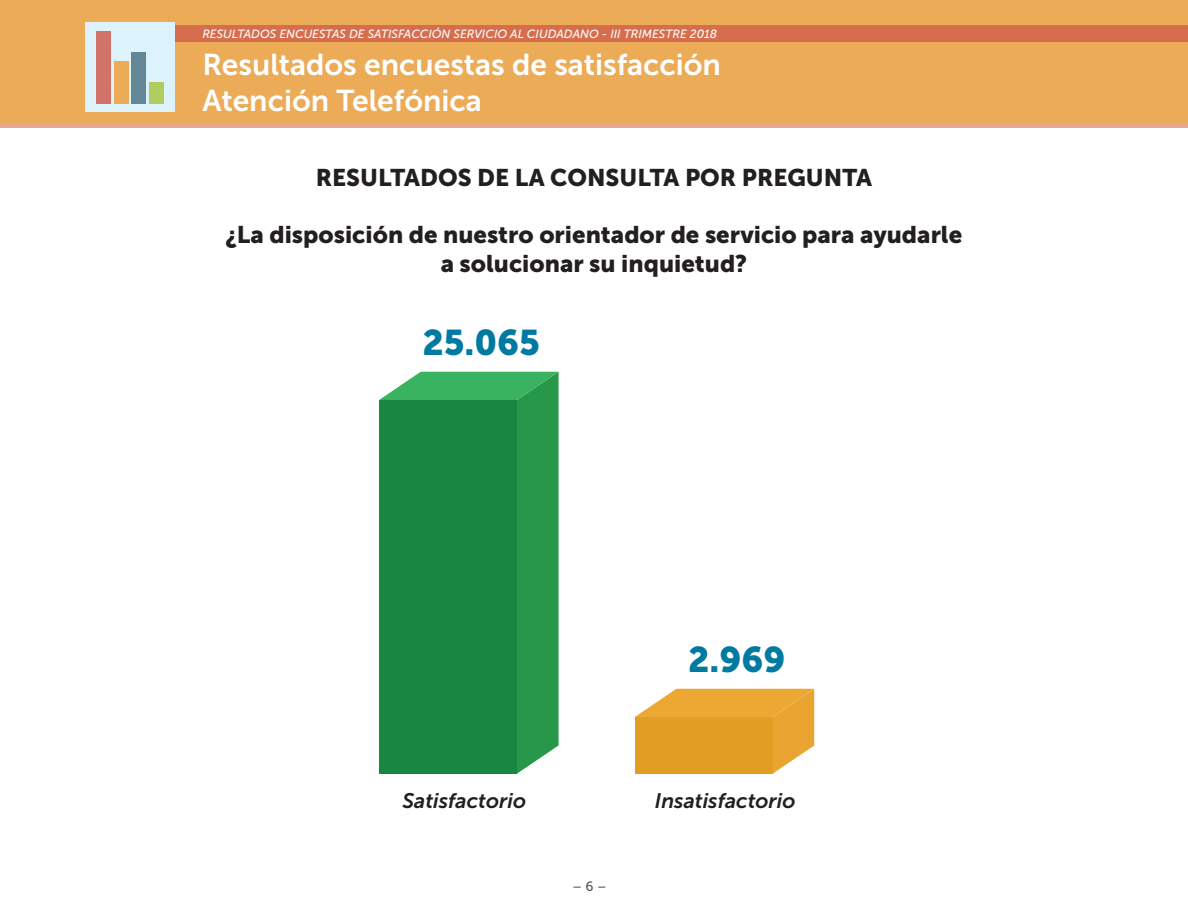
<style>
.page{position:relative;width:1188px;height:918px;background:#fff}
.page>*{position:absolute;margin:0;border:0;box-sizing:border-box;transform-origin:0 0}
.t1{font:35.55px "Museo Sans 900";color:#007aa1}
.t2{font:30px "Museo Sans 700";color:#fff}
.t3{font:24px/28.8px "Museo Sans 900";color:#231f20;text-align:center}
.t4{font:italic 21px "Museo Sans 700";color:#231f20}
.t5{font:13.5px "Museo Sans 500";color:#57585a}
.t6{font:italic 11.85px "Museo Sans 500";color:#fff}
</style>
<div class="page">
<div style="left:0;top:0;width:1188px;height:123px;background:#ebab57"></div>
<div style="left:93px;top:25px;width:1095px;height:16px;background:#d66e4e"></div>
<div style="left:0;top:123px;width:1188px;height:5px;background:#e8a78d"></div>
<div style="left:85px;top:22px;width:90px;height:89px;background:#dcf2fc"></div>
<div style="left:96px;top:32px;width:15px;height:72px;background:#d17369"></div>
<div style="left:114px;top:61px;width:15px;height:43px;background:#ebab57"></div>
<div style="left:131px;top:52px;width:15px;height:52px;background:#638796"></div>
<div style="left:149px;top:83px;width:15px;height:21px;background:#b0cc5e"></div>
<svg style="left:379px;top:372px;width:180px;height:402px;background:#208e48"></svg>
<svg style="left:635px;top:689px;width:179px;height:85px;background:#e8a83b"></svg>
<p class="t6" style="left:202px;top:27px;width:516px">RESULTADOS ENCUESTAS DE SATISFACCIÓN SERVICIO AL CIUDADANO - III TRIMESTRE 2018</p>
<p class="t2" style="left:202px;top:48px;width:520px">Resultados encuestas de satisfacción</p>
<p class="t2" style="left:202px;top:84px;width:281px">Atención Telefónica</p>
<p class="t3" style="left:316px;top:163px;width:558px">RESULTADOS DE LA CONSULTA POR PREGUNTA</p>
<p class="t3" style="left:226px;top:220px;width:738px">¿La disposición de nuestro orientador de servicio para ayudarle a solucionar su inquietud?</p>
<h1 class="t1" style="left:422px;top:322px;width:119px">25.065</h1>
<h1 class="t1" style="left:688px;top:639px;width:99px">2.969</h1>
<p class="t4" style="left:403px;top:789px;width:125px">Satisfactorio</p>
<p class="t4" style="left:655px;top:789px;width:142px">Insatisfactorio</p>
<p class="t5" style="left:572px;top:879px;width:36px">– 6 –</p>
</div>
